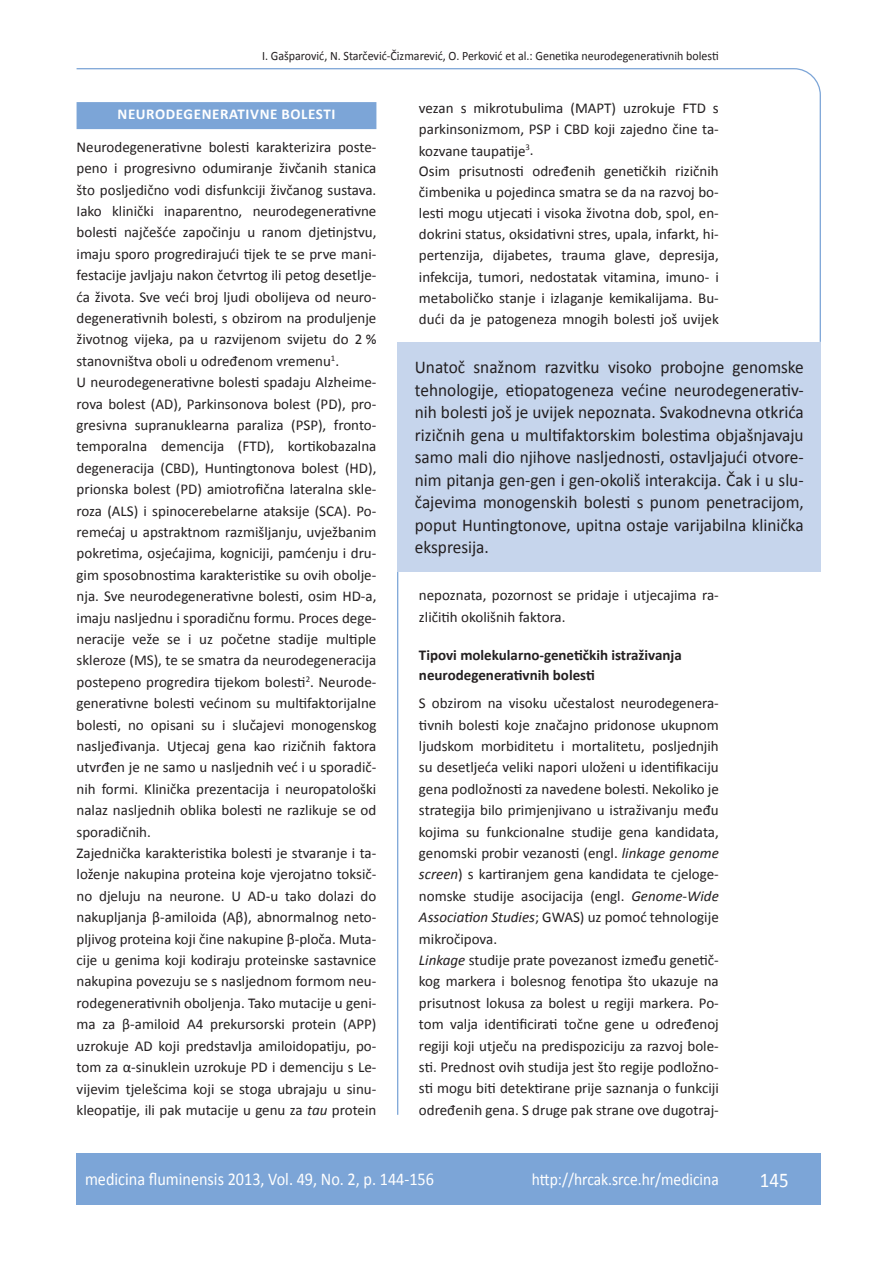
<style>
.page{position:relative;width:889px;height:1268px;background:#fff}
.page>*{position:absolute;margin:0;border:0;box-sizing:border-box;transform-origin:0 0}
.t1{font:21px "Calibri";color:#fff;scale:.9 1}
.t2{font:18px/22.5px "Calibri";color:#231f20;text-align:justify;scale:.96 1}
.t3{font:18px "Calibri";color:#fff;scale:.9 1}
.t4{font:17.25px "Calibri";color:#fff;scale:.9 1}
.t5{font:15px/21.5px "Calibri";color:#231f20}
.t6{font:700 15px/19.8px "Calibri";color:#231f20}
.t7{font:700 15px "Calibri";letter-spacing:.04em;color:#fff}
.t8{font:12.75px "Calibri";color:#231f20;scale:.94 1}
.s1{font-style:italic}
</style>
<div class="page">
<svg style="left:76px;top:68px;width:745px;height:275px"></svg>
<hr style="left:397px;top:571px;width:1px;height:543px;background:#7ca5d7">
<div style="left:77px;top:1152px;width:744px;height:51px;background:#7ca5d7"></div>
<div style="left:77px;top:102px;width:299px;height:27px;background:#7ca5d7"></div>
<div style="left:398px;top:342px;width:423px;height:229px;background:#c6d5ec"></div>
<p class="t8" style="left:262px;top:47px;width:487px">I. Gašparović, N. Starčević-Čizmarević, O. Perković et al.: Genetika neurodegenerativnih bolesti</p>
<p class="t7" style="left:118px;top:105px;width:219px">NEURODEGENERATIVNE BOLESTI</p>
<p class="t5" style="left:77px;top:135px;width:301px">Neurodegenerativne bolesti karakterizira poste&shy;peno i progresivno odumiranje živčanih stanica što posljedično vodi disfunkciji živčanog sustava.<br>Iako klinički inaparentno, neurodegenerativne bolesti najčešće započinju u ranom djetinjstvu, imaju sporo progredirajući tijek te se prve mani&shy;festacije javljaju nakon četvrtog ili petog desetlje&shy;ća života. Sve veći broj ljudi obolijeva od neuro&shy;degenerativnih bolesti, s obzirom na produljenje životnog vijeka, pa u razvijenom svijetu do 2 % stanovništva oboli u određenom vremenu<sup>1</sup>.<br>U neurodegenerativne bolesti spadaju Alzheime&shy;rova bolest (AD), Parkinsonova bolest (PD), pro&shy;gresivna supranuklearna paraliza (PSP), fronto&shy;temporalna demencija (FTD), kortikobazalna degeneracija (CBD), Huntingtonova bolest (HD), prionska bolest (PD) amiotrofična lateralna skle&shy;roza (ALS) i spinocerebelarne ataksije (SCA). Po&shy;remećaj u apstraktnom razmišljanju, uvježbanim pokretima, osjećajima, kogniciji, pamćenju i dru&shy;gim sposobnostima karakteristike su ovih obolje&shy;nja. Sve neurodegenerativne bolesti, osim HD-a, imaju nasljednu i sporadičnu formu. Proces dege&shy;neracije veže se i uz početne stadije multiple skleroze (MS), te se smatra da neurodegeneracija postepeno progredira tijekom bolesti<sup>2</sup>. Neurode&shy;generativne bolesti većinom su multifaktorijalne bolesti, no opisani su i slučajevi monogenskog nasljeđivanja. Utjecaj gena kao rizičnih faktora utvrđen je ne samo u nasljednih već i u sporadič&shy;nih formi. Klinička prezentacija i neuropatološki nalaz nasljednih oblika bolesti ne razlikuje se od sporadičnih.<br>Zajednička karakteristika bolesti je stvaranje i ta&shy;loženje nakupina proteina koje vjerojatno toksič&shy;no djeluju na neurone. U AD-u tako dolazi do nakupljanja β-amiloida (Aβ), abnormalnog neto&shy;pljivog proteina koji čine nakupine β-ploča. Muta&shy;cije u genima koji kodiraju proteinske sastavnice nakupina povezuju se s nasljednom formom neu&shy;rodegenerativnih oboljenja. Tako mutacije u geni&shy;ma za β-amiloid A4 prekursorski protein (APP) uzrokuje AD koji predstavlja amiloidopatiju, po&shy;tom za α-sinuklein uzrokuje PD i demenciju s Le&shy;vijevim tjelešcima koji se stoga ubrajaju u sinu&shy;kleopatije, ili pak mutacije u genu za <span class="s1">tau</span> protein</p>
<p class="t5" style="left:419px;top:97px;width:301px;line-height:21px">vezan s mikrotubulima (MAPT) uzrokuje FTD s parkinsonizmom, PSP i CBD koji zajedno čine ta&shy;kozvane taupatije<sup>3</sup>.<br>Osim prisutnosti određenih genetičkih rizičnih čimbenika u pojedinca smatra se da na razvoj bo&shy;lesti mogu utjecati i visoka životna dob, spol, en&shy;dokrini status, oksidativni stres, upala, infarkt, hi&shy;pertenzija, dijabetes, trauma glave, depresija, infekcija, tumori, nedostatak vitamina, imuno- i metaboličko stanje i izlaganje kemikalijama. Bu&shy;dući da je patogeneza mnogih bolesti još uvijek</p>
<p class="t2" style="left:415px;top:355px;width:407px">Unatoč snažnom razvitku visoko probojne genomske tehnologije, etiopatogeneza većine neurodegenerativ&shy;nih bolesti još je uvijek nepoznata. Svakodnevna otkrića rizičnih gena u multifaktorskim bolestima objašnjavaju samo mali dio njihove nasljednosti, ostavljajući otvore&shy;nim pitanja gen-gen i gen-okoliš interakcija. Čak i u slu&shy;čajevima monogenskih bolesti s punom penetracijom, poput Huntingtonove, upitna ostaje varijabilna klinička ekspresija.</p>
<p class="t5" style="left:419px;top:583px;width:301px">nepoznata, pozornost se pridaje i utjecajima ra&shy;zličitih okolišnih faktora.</p>
<p class="t6" style="left:419px;top:644px;width:264px">Tipovi molekularno-genetičkih istraživanja neurodegenerativnih bolesti</p>
<p class="t5" style="left:419px;top:691px;width:301px">S obzirom na visoku učestalost neurodegenera&shy;tivnih bolesti koje značajno pridonose ukupnom ljudskom morbiditetu i mortalitetu, posljednjih su desetljeća veliki napori uloženi u identifikaciju gena podložnosti za navedene bolesti. Nekoliko je strategija bilo primjenjivano u istraživanju među kojima su funkcionalne studije gena kandidata, genomski probir vezanosti (engl. <span class="s1">linkage genome screen</span>) s kartiranjem gena kandidata te cjeloge&shy;nomske studije asocijacija (engl. <span class="s1">Genome-Wide Association Studies</span>; GWAS) uz pomoć tehnologije mikročipova.<br><span class="s1">Linkage</span> studije prate povezanost između genetič&shy;kog markera i bolesnog fenotipa što ukazuje na prisutnost lokusa za bolest u regiji markera. Po&shy;tom valja identificirati točne gene u određenoj regiji koji utječu na predispoziciju za razvoj bole&shy;sti. Prednost ovih studija jest što regije podložno&shy;sti mogu biti detektirane prije saznanja o funkciji određenih gena. S druge pak strane ove dugotraj-</p>
<p class="t3" style="left:85px;top:1167px;width:389px">medicina fluminensis 2013, Vol. 49, No. 2, p. 144-156</p>
<p class="t4" style="left:532px;top:1168px;width:209px">http://hrcak.srce.hr/medicina</p>
<h1 class="t1" style="left:760px;top:1166px;width:33px">145</h1>
</div>
